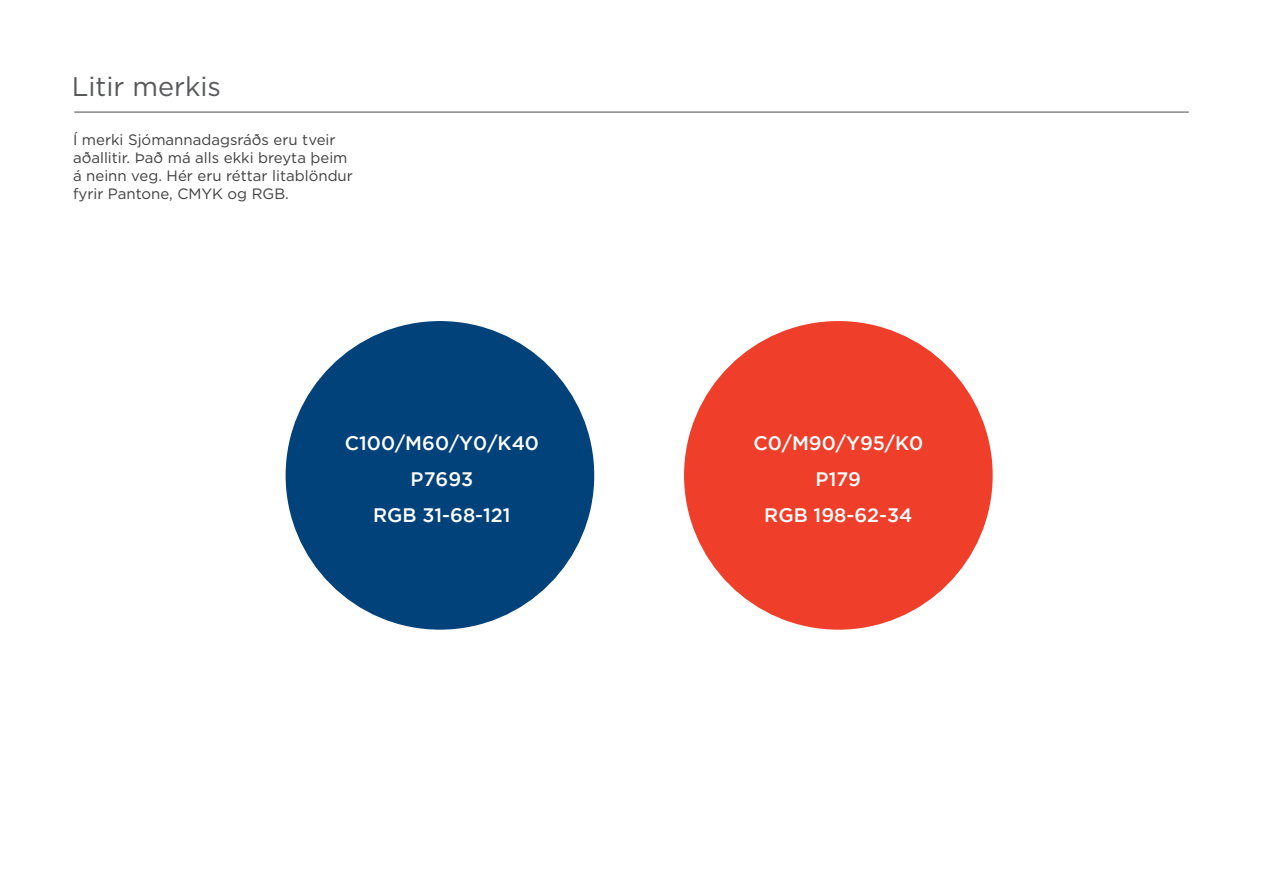
<style>
.page{position:relative;width:1263px;height:893px;background:#fff}
.page>*{position:absolute;margin:0;border:0;box-sizing:border-box;transform-origin:0 0}
.t1{font:27px "Gotham";color:#57585a}
.t2{font:500 19.5px/36px "Gotham";color:#fff;text-align:center}
.t3{font:15px/18px "Gotham";color:#3f3f40}
</style>
<div class="page">
<div style="left:286px;top:321px;width:308px;height:309px;background:#004279;border-radius:50%"></div>
<div style="left:684px;top:321px;width:309px;height:309px;background:#ef3e29;border-radius:50%"></div>
<hr style="left:74px;top:112px;width:1115px;height:1px;background:#57585a">
<h1 class="t1" style="left:72px;top:69px;width:151px">Litir merkis</h1>
<p class="t3" style="left:73px;top:130px;width:281px">Í merki Sjómannadagsráðs eru tveir aðallitir. Það má alls ekki breyta þeim á neinn veg. Hér eru réttar litablöndur fyrir Pantone, CMYK og RGB.</p>
<h2 class="t2" style="left:345px;top:425px;width:196px">C100/M60/Y0/K40<br>P7693<br>RGB 31-68-121</h2>
<h2 class="t2" style="left:753px;top:425px;width:171px">C0/M90/Y95/K0<br>P179<br>RGB 198-62-34</h2>
</div>
